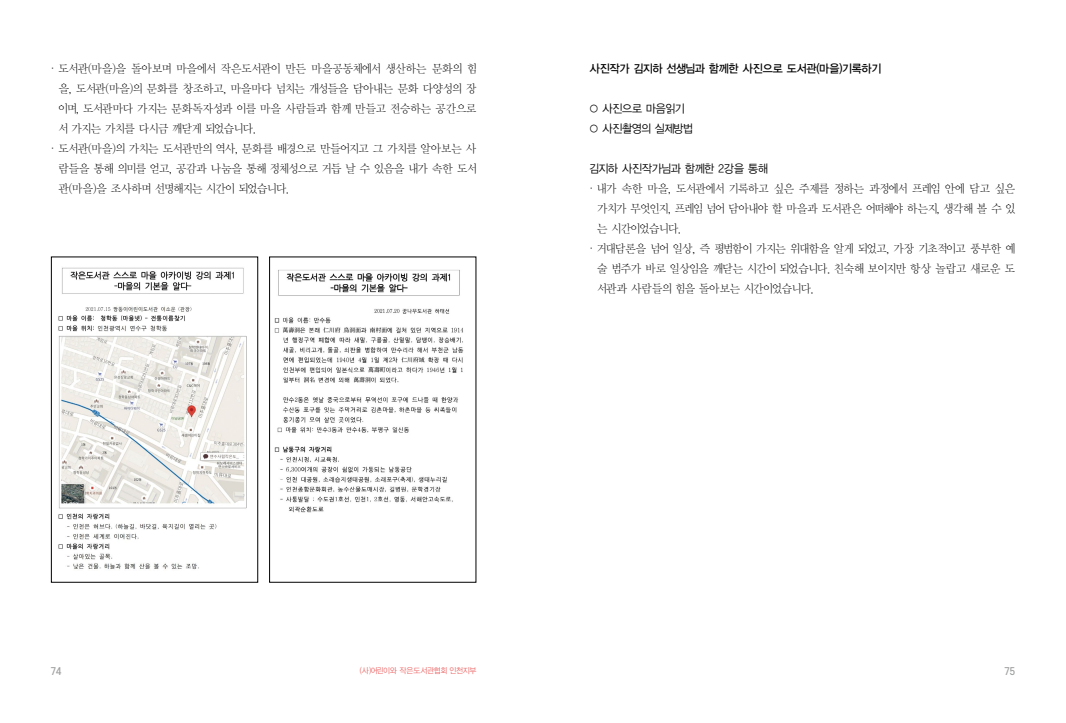
<style>
.page{position:relative;width:1066px;height:723px;background:#fff}
.page>*{position:absolute;margin:0;border:0;box-sizing:border-box;transform-origin:0 0}
.t1{font:11.5px "YDIY Mj O310";letter-spacing:-.025em;color:#000;scale:.95 1}
.t2{font:11.5px "YDIY Mj O310";letter-spacing:-.06em;color:#000;scale:.95 1}
.t3{font:11.5px "YDIY Mj O310";letter-spacing:-.05em;color:#000;scale:.95 1}
.t4{font:11.5px "YDIY Mj O310";letter-spacing:-.005em;color:#000;scale:.95 1}
.t5{font:11.5px "YDIYGO330";letter-spacing:-.025em;color:#000;scale:.95 1}
.t6{font:11.5px "YDIYGO320";letter-spacing:-.035em;color:#000;scale:.95 1}
.t7{font:11.5px "YDIYGO320";letter-spacing:-.015em;color:#000;scale:.95 1}
.t8{font:11.5px "YDIY Mj O310";letter-spacing:-.07em;color:#000;scale:.95 1}
.t9{font:500 10px "S Core Dream 5";color:#9fa0a0;scale:.95 1}
.t10{font:8px "YDIYGO320";letter-spacing:-.05em;color:#ec6867;scale:.95 1}
.s1{font-family:"YDIYGO320";font-size:9.5px}
</style>
<div class="page">
<img style="left:58px;top:267px;width:189px;height:303px">
<div style="left:51px;top:257px;width:207px;height:325px;border:1px solid #000"></div>
<img style="left:274px;top:270px;width:190px;height:243px">
<div style="left:269px;top:257px;width:207px;height:325px;border:1px solid #000"></div>
<p class="t1" style="left:48px;top:62px;width:453px"><span class="s1">·</span>도서관(마을)을 돌아보며 마을에서 작은도서관이 만든 마을공동체에서 생산하는 문화의 힘</p>
<p class="t1" style="left:59px;top:82px;width:441px">을, 도서관(마을)의 문화를 창조하고, 마을마다 넘치는 개성들을 담아내는 문화 다양성의 장</p>
<p class="t4" style="left:58px;top:102px;width:442px">이며, 도서관마다 가지는 문화독자성과 이를 마을 사람들과 함께 만들고 전승하는 공간으로</p>
<p class="t3" style="left:58px;top:122px;width:210px">서 가지는 가치를 다시금 깨닫게 되었습니다.</p>
<p class="t1" style="left:48px;top:142px;width:452px"><span class="s1">·</span> 도서관(마을)의 가치는 도서관만의 역사, 문화를 배경으로 만들어지고 그 가치를 알아보는 사</p>
<p class="t1" style="left:58px;top:162px;width:443px">람들을 통해 의미를 얻고, 공감과 나눔을 통해 정체성으로 거듭 날 수 있음을 내가 속한 도서</p>
<p class="t3" style="left:59px;top:182px;width:245px">관(마을)을 조사하며 선명해지는 시간이 되었습니다.</p>
<p class="t5" style="left:590px;top:62px;width:309px">사진작가 김지하 선생님과 함께한 사진으로 도서관(마을)기록하기</p>
<p class="t7" style="left:588px;top:102px;width:103px">○ 사진으로 마음읽기</p>
<p class="t6" style="left:588px;top:122px;width:112px">○ 사진촬영의 실제방법</p>
<p class="t6" style="left:589px;top:162px;width:190px">김지하 사진작가님과 함께한 2강을 통해</p>
<p class="t1" style="left:587px;top:182px;width:452px"><span class="s1">·</span>내가 속한 마을, 도서관에서 기록하고 싶은 주제를 정하는 과정에서 프레임 안에 담고 싶은</p>
<p class="t2" style="left:597px;top:202px;width:442px">가치가 무엇인지, 프레임 넘어 담아내야 할 마을과 도서관은 어떠해야 하는지, 생각해 볼 수 있</p>
<p class="t8" style="left:597px;top:222px;width:91px">는 시간이었습니다.</p>
<p class="t2" style="left:587px;top:242px;width:453px"><span class="s1">·</span>거대담론을 넘어 일상, 즉 평범함이 가지는 위대함을 알게 되었고, 가장 기초적이고 풍부한 예</p>
<p class="t1" style="left:597px;top:262px;width:441px">술 범주가 바로 일상임을 깨닫는 시간이 되었습니다. 친숙해 보이지만 항상 놀랍고 새로운 도</p>
<p class="t1" style="left:597px;top:282px;width:231px">서관과 사람들의 힘을 돌아보는 시간이었습니다.</p>
<p class="t10" style="left:360px;top:666px;width:124px">(사)어린이와 작은도서관협회 인천지부</p>
<p class="t9" style="left:51px;top:664px;width:13px">74</p>
<p class="t9" style="left:1004px;top:664px;width:13px">75</p>
</div>
